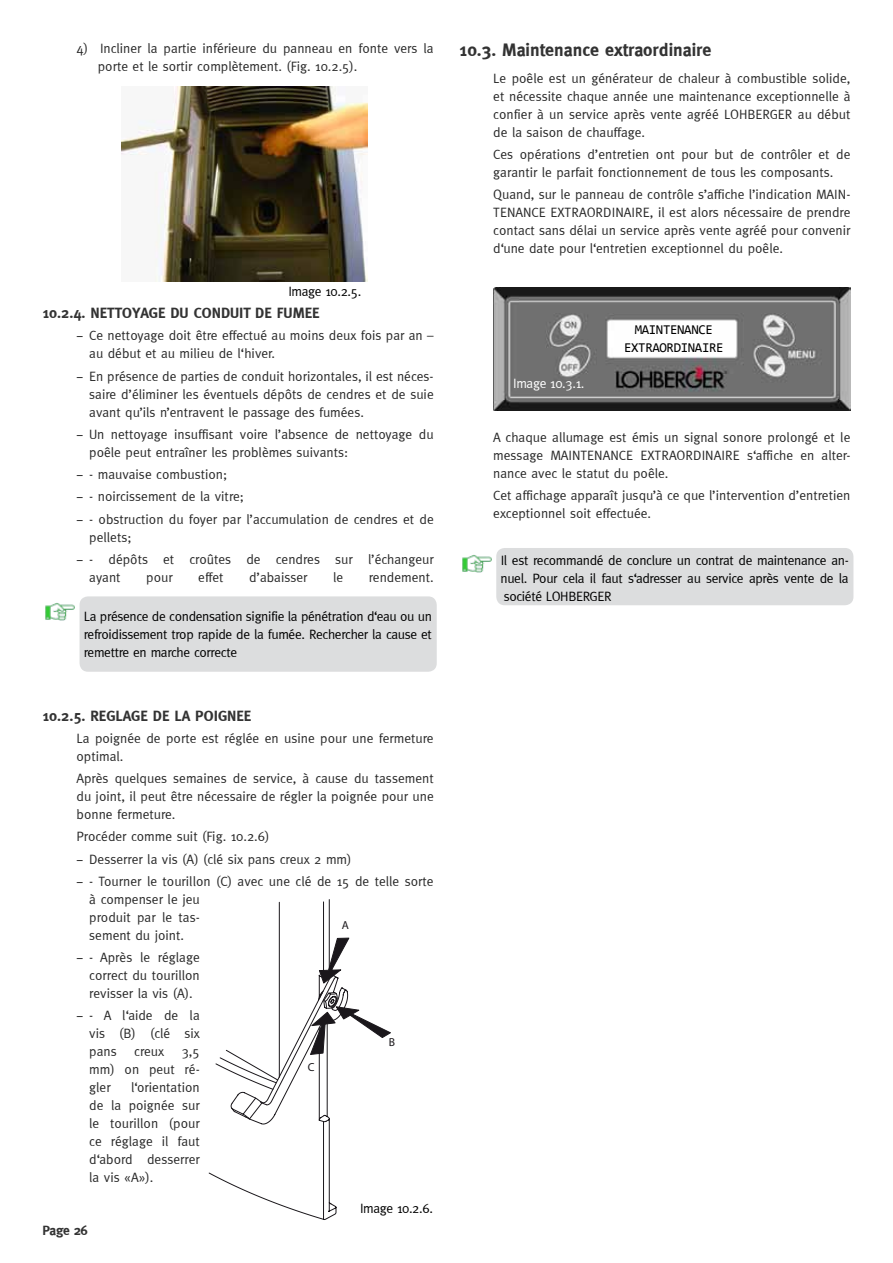
<style>
.page{position:relative;width:893px;height:1263px;background:#fff}
.page>*{position:absolute;margin:0;border:0;box-sizing:border-box;transform-origin:0 0}
.t1{font:700 18px "Meta";color:#333}
.t2{font:700 15px "Meta";color:#333}
.t3{font:13.5px/18px "Meta";color:#282828}
.t4{font:13.5px/18px "Meta";letter-spacing:-.025em;color:#000;text-align:justify}
.t5{font:13.5px "Consolas";color:#000}
.t6{font:13.5px "Meta";color:#fff}
.t7{font:700 13.5px "Meta";letter-spacing:-.025em;color:#333}
.t8{font:700 11.55px "Arial";color:#1a171b}
</style>
<div class="page">
<img style="left:45px;top:603px;width:30px;height:18px">
<div style="left:80px;top:596px;width:357px;height:76px;background:#dcddde;border-radius:9px"></div>
<img style="left:462px;top:555px;width:30px;height:18px">
<div style="left:496px;top:548px;width:357px;height:57px;background:#dcddde;border-radius:9px"></div>
<img style="left:121px;top:86px;width:247px;height:196px">
<svg style="left:209px;top:899px;width:182px;height:321px"></svg>
<img style="left:493px;top:288px;width:357px;height:122px">
<p class="t3" style="left:98px;top:39px;width:337px;text-indent:-21px">4) I ncliner la partie inférieure du panneau en fonte vers la porte et le sortir complètement. (Fig. 10.2.5).</p>
<p class="t4" style="left:288px;top:282px;width:74px">Image 10.2.5.</p>
<p class="t2" style="left:43px;top:304px;width:279px">10.2.4. NETTOYAGE DU CONDUIT DE FUMEE</p>
<p class="t3" style="left:89px;top:326px;width:346px;text-indent:-13px">− Ce nettoyage doit être effectué au moins deux fois par an – au début et au milieu de l‘hiver.</p>
<p class="t3" style="left:89px;top:367px;width:346px;text-align:justify;text-indent:-13px">− En présence de parties de conduit horizontales, il est néces&shy;saire d’éliminer les éventuels dépôts de cendres et de suie avant qu’ils n’entravent le passage des fumées.</p>
<p class="t3" style="left:89px;top:425px;width:346px;text-indent:-13px">− Un nettoyage insuffisant voire l’absence de nettoyage du poêle peut entraîner les problèmes suivants:</p>
<p class="t3" style="left:77px;top:463px;width:359px;line-height:22.2px">− - mauvaise combustion;<br>− - noircissement de la vitre;<br>− - obstruction du foyer par l’accumulation de cendres et de</p>
<p class="t3" style="left:77px;top:525px;width:359px;line-height:22.2px;text-indent:13px">pellets;<br>− - dépôts et croûtes de cendres sur l’échangeur</p>
<p class="t3" style="left:89px;top:568px;width:33px">ayant</p>
<p class="t3" style="left:146px;top:568px;width:28px">pour</p>
<p class="t3" style="left:198px;top:568px;width:27px">effet</p>
<p class="t3" style="left:249px;top:568px;width:60px">d’abaisser</p>
<p class="t3" style="left:333px;top:568px;width:12px">le</p>
<p class="t3" style="left:369px;top:568px;width:66px">rendement.</p>
<p class="t4" style="left:84px;top:608px;width:350px">La présence de condensation signifie la pénétration d‘eau ou un refroidissement trop rapide de la fumée. Rechercher la cause et remettre en marche correcte</p>
<p class="t2" style="left:43px;top:707px;width:210px">10.2.5. REGLAGE DE LA POIGNEE</p>
<p class="t3" style="left:77px;top:729px;width:359px">La poignée de porte est réglée en usine pour une fermeture optimal.</p>
<p class="t3" style="left:77px;top:769px;width:359px;text-align:justify">Après quelques semaines de service, à cause du tassement du joint, il peut être nécessaire de régler la poignée pour une bonne fermeture.</p>
<p class="t3" style="left:77px;top:825px;width:359px;line-height:22.2px">Procéder comme suit (Fig. 10.2.6)<br>− Desserrer la vis (A) (clé six pans creux 2 mm)<br>− - Tourner le tourillon (C) avec une clé de 15 de telle sorte</p>
<p class="t3" style="left:89px;top:890px;width:112px;text-align:justify">à compenser le jeu produit par le tas&shy;sement du joint.</p>
<p class="t3" style="left:89px;top:948px;width:112px;text-align:justify;text-indent:-13px">− - Après le réglage correct du tourillon revisser la vis (A).</p>
<p class="t3" style="left:89px;top:1006px;width:112px;text-align:justify;text-indent:-13px">− - A l‘aide de la vis (B) (clé six pans</p>
<p class="t8" style="left:342px;top:918px;width:9px">A</p>
<p class="t8" style="left:389px;top:1035px;width:8px">B</p>
<p class="t3" style="left:89px;top:1042px;width:112px;text-align:justify;text-indent:92px">3,5 mm) on peut ré&shy;gler</p>
<p class="t3" style="left:134px;top:1042px;width:32px">creux</p>
<p class="t8" style="left:308px;top:1060px;width:8px">C</p>
<p class="t3" style="left:89px;top:1078px;width:112px;text-align:justify;text-indent:42px">l‘orientation de la poignée sur le tourillon (pour ce réglage il faut d‘abord desserrer la vis «A»).</p>
<p class="t7" style="left:43px;top:1223px;width:47px">Page 26</p>
<p class="t4" style="left:360px;top:1199px;width:74px">I mage 10.2.6.</p>
<h1 class="t1" style="left:459px;top:40px;width:254px">10.3. Maintenance extraordinaire</h1>
<p class="t3" style="left:493px;top:69px;width:359px;text-align:justify">Le poêle est un générateur de chaleur à combustible solide, et nécessite chaque année une maintenance exceptionnelle à confier à un service après vente agréé LOHBERGER au début de la saison de chauffage.</p>
<p class="t3" style="left:493px;top:145px;width:359px">Ces opérations d’entretien ont pour but de contrôler et de garantir le parfait fonctionnement de tous les composants.</p>
<p class="t3" style="left:493px;top:186px;width:359px">Quand, sur le panneau de contrôle s’affiche l’indication MAIN-<br>TENANC</p>
<p class="t3" style="left:493px;top:204px;width:359px;text-align:justify;text-indent:150px">E, il est alors nécessaire de prendre contact sans délai un service après vente agréé pour convenir d‘une date pour l‘entretien exceptionnel du poêle.</p>
<p class="t3" style="left:539px;top:204px;width:65px">E EXTRAORDINAIR</p>
<p class="t6" style="left:513px;top:375px;width:73px">I mage 10.3.1.</p>
<p class="t5" style="left:635px;top:320px;width:8px">MAINTENANCE</p>
<p class="t5" style="left:624px;top:338px;width:8px">EXTRAORDINAIRE</p>
<p class="t3" style="left:493px;top:428px;width:359px">A chaque allumage est émis un signal sonore prolongé et le message MAINT</p>
<p class="t3" style="left:587px;top:446px;width:16px">ENANC</p>
<p class="t3" style="left:626px;top:446px;width:67px">E EXTRAORDINAIR</p>
<p class="t3" style="left:733px;top:446px;width:119px">E s‘affiche en alter-</p>
<p class="t3" style="left:493px;top:462px;width:359px;line-height:22.2px">nance avec le statut du poêle.<br>Cet affichage apparaît jusqu’à ce que l’intervention d’entretien</p>
<p class="t3" style="left:493px;top:504px;width:159px">exceptionnel soit effectuée.</p>
<p class="t4" style="left:500px;top:551px;width:350px">I l est recommandé de conclure un contrat de maintenance an&shy;nuel. Pour cela il faut s‘adresser au service après vente de la société LOHBERGER</p>
</div>
